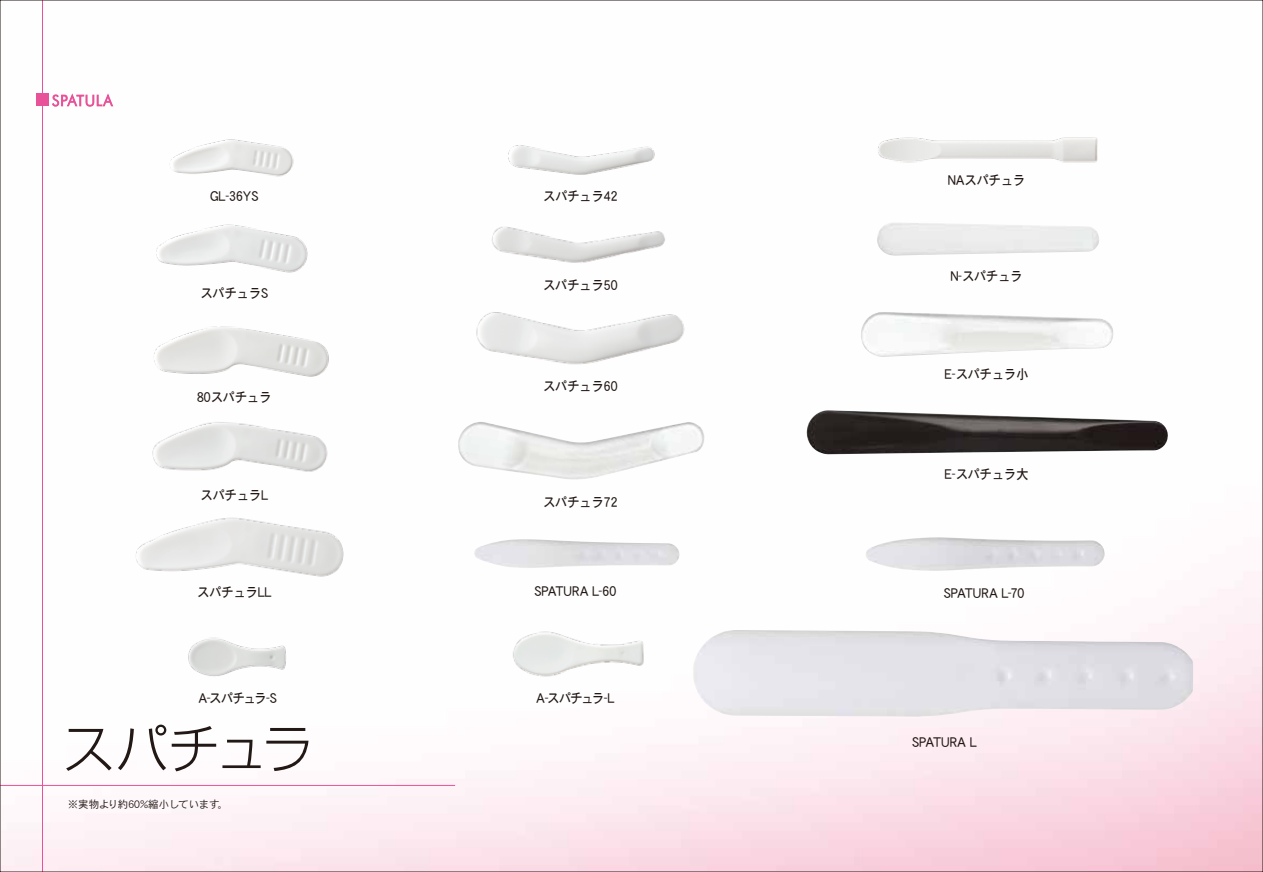
<style>
.page{position:relative;width:1263px;height:872px;background:#fff}
.page>*{position:absolute;margin:0;border:0;box-sizing:border-box;transform-origin:0 0}
.t1{font:300 52.5px "Shin Go Pr 6 N";letter-spacing:-.055em;color:#221815}
.t2{font:13.5px "DFHS Gothic W5 MP RKSJ H";color:#221815;scale:.9 1}
.t3{font:13.5px "DFHS Gothic W5 MP RKSJ H";letter-spacing:.02em;color:#221815;scale:.9 1}
.t4{font:10.5px "DFHS Gothic W3 MP RKSJ H";color:#221815}
</style>
<div class="page">
<img style="left:2px;top:93px;width:1259px;height:777px">
<img style="left:693px;top:630px;width:500px;height:86px">
<img style="left:474px;top:539px;width:206px;height:29px">
<img style="left:866px;top:537px;width:239px;height:34px">
<img style="left:861px;top:312px;width:252px;height:45px">
<img style="left:807px;top:410px;width:361px;height:44px">
<img style="left:877px;top:222px;width:222px;height:33px">
<img style="left:458px;top:422px;width:247px;height:57px">
<img style="left:497px;top:128px;width:177px;height:60px">
<img style="left:133px;top:136px;width:177px;height:60px">
<img style="left:141px;top:222px;width:177px;height:60px">
<img style="left:152px;top:321px;width:178px;height:59px">
<img style="left:149px;top:420px;width:183px;height:60px">
<img style="left:122px;top:513px;width:235px;height:70px">
<img style="left:482px;top:203px;width:192px;height:75px">
<img style="left:460px;top:297px;width:233px;height:75px">
<img style="left:860px;top:120px;width:253px;height:52px">
<hr style="left:42px;top:0;width:1px;height:872px;background:#e85298">
<hr style="left:0;top:785px;width:455px;height:1px;background:#e85298">
<div style="left:36px;top:94px;width:13px;height:12px;background:#e85298"></div>
<svg style="left:52px;top:94px;width:61px;height:12px"></svg>
<img style="left:504px;top:624px;width:148px;height:60px">
<img style="left:181px;top:632px;width:111px;height:50px">
<p class="t2" style="left:210px;top:190px;width:55px">GL-36YS</p>
<p class="t2" style="left:543px;top:190px;width:84px">スパチュラ42</p>
<p class="t2" style="left:200px;top:287px;width:77px">スパチュラS</p>
<p class="t2" style="left:197px;top:391px;width:84px">80スパチュラ</p>
<p class="t2" style="left:201px;top:488px;width:76px">スパチュラL</p>
<p class="t2" style="left:197px;top:585px;width:84px">スパチュラLL</p>
<p class="t2" style="left:543px;top:278px;width:84px">スパチュラ50</p>
<p class="t2" style="left:543px;top:380px;width:84px">スパチュラ60</p>
<p class="t2" style="left:543px;top:495px;width:84px">スパチュラ72</p>
<p class="t3" style="left:534px;top:584px;width:93px">SPATURA L-60</p>
<p class="t2" style="left:198px;top:691px;width:88px">A-スパチュラ-S</p>
<p class="t2" style="left:536px;top:691px;width:89px">A-スパチュラ-L</p>
<h1 class="t1" style="left:63px;top:705px;width:253px">スパチュラ</h1>
<p class="t4" style="left:68px;top:799px;width:162px">※実物より約60%縮小しています。</p>
<p class="t2" style="left:948px;top:173px;width:87px">NAスパチュラ</p>
<p class="t2" style="left:951px;top:269px;width:82px">N-スパチュラ</p>
<p class="t2" style="left:945px;top:367px;width:94px">E-スパチュラ小</p>
<p class="t2" style="left:945px;top:468px;width:94px">E-スパチュラ大</p>
<p class="t3" style="left:944px;top:586px;width:91px">SPATURA L-70</p>
<p class="t3" style="left:912px;top:735px;width:74px">SPATURA L</p>
</div>
